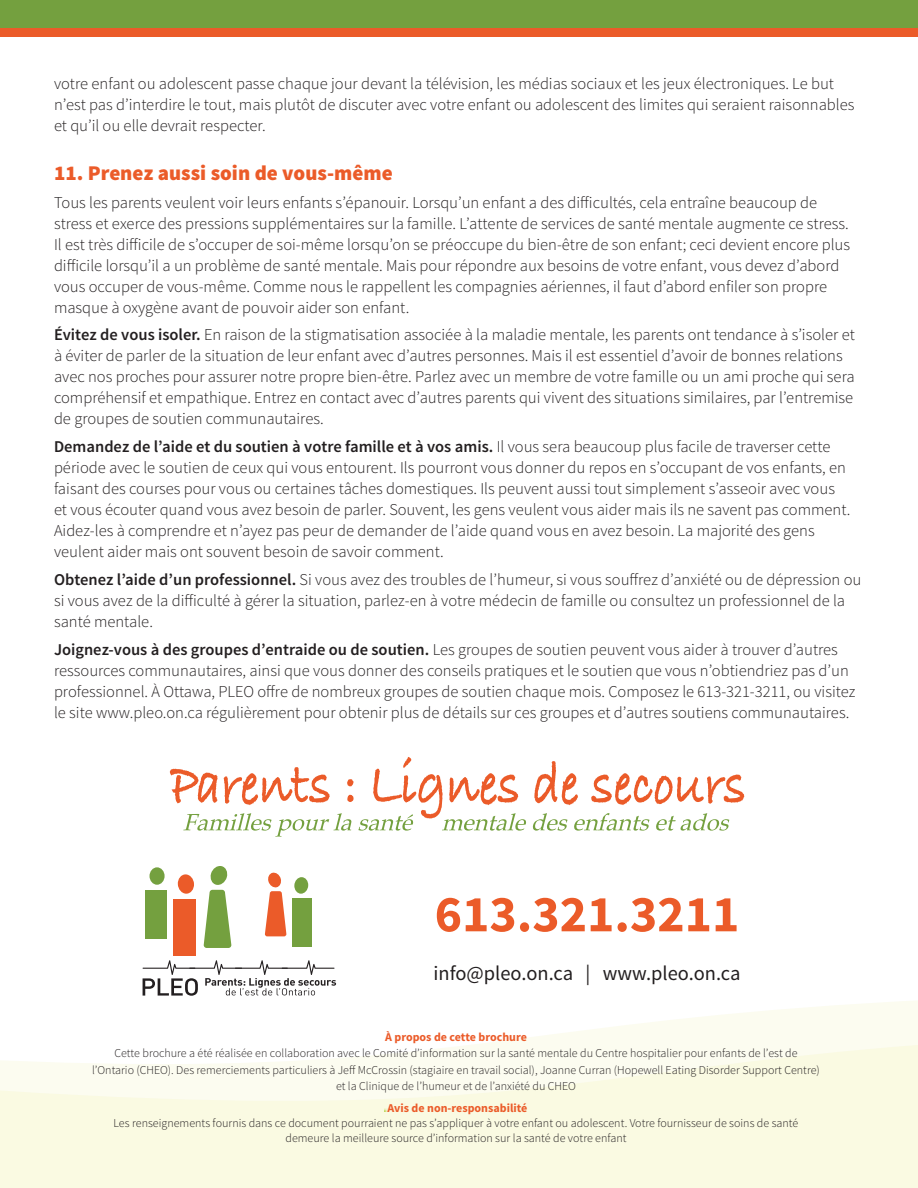
<style>
.page{position:relative;width:918px;height:1188px;background:#fff}
.page>*{position:absolute;margin:0;border:0;box-sizing:border-box;transform-origin:0 0}
.t1{font:700 51.75px "Source Sans Pro";color:#eb5b29}
.Free_Form{font:900 21px "Source Sans Pro";color:#eb5b29}
.t2{font:20.4px "Source Sans Pro";color:#231f20}
.Free_Form-2{font:300 16.5px/21px "Source Sans Pro";color:#231f20}
.Free_Form-3{font:300 12px/16.5px "Source Sans Pro";color:#231f20;text-align:center}
.s1{font-weight:600}
.s2{font-weight:700;color:#eb5b29}
</style>
<div class="page">
<svg style="left:0;top:1004px;width:918px;height:184px;fill:#fafae2"></svg>
<div style="left:0;top:0;width:918px;height:28px;background:#74a03f"></div>
<div style="left:0;top:28px;width:918px;height:8px;background:#eb5b29"></div>
<svg style="left:143px;top:960px;width:193px;height:36px"></svg>
<div style="left:145px;top:890px;width:21px;height:48px;background:#74a03f"></div>
<div style="left:150px;top:867px;width:15px;height:18px;background:#74a03f;border-radius:50%"></div>
<div style="left:173px;top:899px;width:23px;height:57px;background:#eb5b29"></div>
<div style="left:178px;top:874px;width:16px;height:20px;background:#eb5b29;border-radius:50%"></div>
<div style="left:293px;top:898px;width:19px;height:49px;background:#74a03f"></div>
<div style="left:294px;top:877px;width:14px;height:17px;background:#74a03f;border-radius:50%"></div>
<svg style="left:204px;top:866px;width:27px;height:82px"></svg>
<svg style="left:265px;top:872px;width:21px;height:64px"></svg>
<svg style="left:170px;top:757px;width:574px;height:80px"></svg>
<p class="Free_Form-2" style="left:54px;top:73px;width:802px">votre enfant ou adolescent passe chaque jour devant la télévision, les médias sociaux et les jeux électroniques. Le but n’est pas d’interdire le tout, mais plutôt de discuter avec votre enfant ou adolescent des limites qui seraient raisonnables et qu’il ou elle devrait respecter.</p>
<p class="Free_Form" style="left:54px;top:159px;width:340px">11. Prenez aussi soin de vous-même</p>
<p class="Free_Form-2" style="left:54px;top:192px;width:798px">Tous les parents veulent voir leurs enfants s’épanouir. Lorsqu’un enfant a des difficultés, cela entraîne beaucoup de stress et exerce des pressions supplémentaires sur la famille. L’attente de services de santé mentale augmente ce stress.<br>Il est très difficile de s’occuper de soi-même lorsqu’on se préoccupe du bien-être de son enfant; ceci devient encore plus difficile lorsqu’il a un problème de santé mentale. Mais pour répondre aux besoins de votre enfant, vous devez d’abord vous occuper de vous-même. Comme nous le rappellent les compagnies aériennes, il faut d’abord enfiler son propre masque à oxygène avant de pouvoir aider son enfant.</p>
<p class="Free_Form-2" style="left:54px;top:324px;width:802px"><span class="s1">Évitez de vous isoler.</span> En raison de la stigmatisation associée à la maladie mentale, les parents ont tendance à s’isoler et à éviter de parler de la situation de leur enfant avec d’autres personnes. Mais il est essentiel d’avoir de bonnes relations avec nos proches pour assurer notre propre bien-être. Parlez avec un membre de votre famille ou un ami proche qui sera compréhensif et empathique. Entrez en contact avec d’autres parents qui vivent des situations similaires, par l’entremise de groupes de soutien communautaires.</p>
<p class="Free_Form-2" style="left:54px;top:436px;width:798px"><span class="s1">Demandez de l’aide et du soutien à votre famille et à vos amis.</span> Il vous sera beaucoup plus facile de traverser cette période avec le soutien de ceux qui vous entourent. Ils pourront vous donner du repos en s’occupant de vos enfants, en faisant des courses pour vous ou certaines tâches domestiques. Ils peuvent aussi tout simplement s’asseoir avec vous et vous écouter quand vous avez besoin de parler. Souvent, les gens veulent vous aider mais ils ne savent pas comment.<br>Aidez-les à comprendre et n’ayez pas peur de demander de l’aide quand vous en avez besoin. La majorité des gens veulent aider mais ont souvent besoin de savoir comment.</p>
<p class="Free_Form-2" style="left:54px;top:569px;width:809px"><span class="s1">Obtenez l’aide d’un professionnel.</span> Si vous avez des troubles de l’humeur, si vous souffrez d’anxiété ou de dépression ou si vous avez de la difficulté à gérer la situation, parlez-en à votre médecin de famille ou consultez un professionnel de la santé mentale.</p>
<p class="Free_Form-2" style="left:54px;top:639px;width:803px"><span class="s1">Joignez-vous à des groupes d’entraide ou de soutien.</span> Les groupes de soutien peuvent vous aider à trouver d’autres ressources communautaires, ainsi que vous donner des conseils pratiques et le soutien que vous n’obtiendriez pas d’un professionnel. À Ottawa, PLEO offre de nombreux groupes de soutien chaque mois. Composez le 613-321-3211, ou visitez le site www.pleo.on.ca régulièrement pour obtenir plus de détails sur ces groupes et d’autres soutiens communautaires.</p>
<p class="t1" style="left:435px;top:881px;width:306px">613.321.3211</p>
<p class="t2" style="left:433px;top:961px;width:309px">info@pleo.on.ca | www.pleo.on.ca</p>
<p class="Free_Form-3" style="left:92px;top:1028px;width:729px"><span class="s2">À propos de cette brochure<br></span>Cette brochure a été réalisée en collaboration avec le Comité d’information sur la santé mentale du Centre hospitalier pour enfants de l’est de l’Ontario (CHEO). Des remerciements particuliers à Jeff McCrossin (stagiaire en travail social), Joanne Curran (Hopewell Eating Disorder Support Centre) et la Clinique de l’humeur et de l’anxiété du CHEO</p>
<p class="Free_Form-3" style="left:114px;top:1100px;width:686px;line-height:15px"><span class="s2">Avis de non-responsabilité<br></span>Les renseignements fournis dans ce document pourraient ne pas s’appliquer à votre enfant ou adolescent. Votre fournisseur de soins de santé demeure la meilleure source d’information sur la santé de votre enfant</p>
</div>
